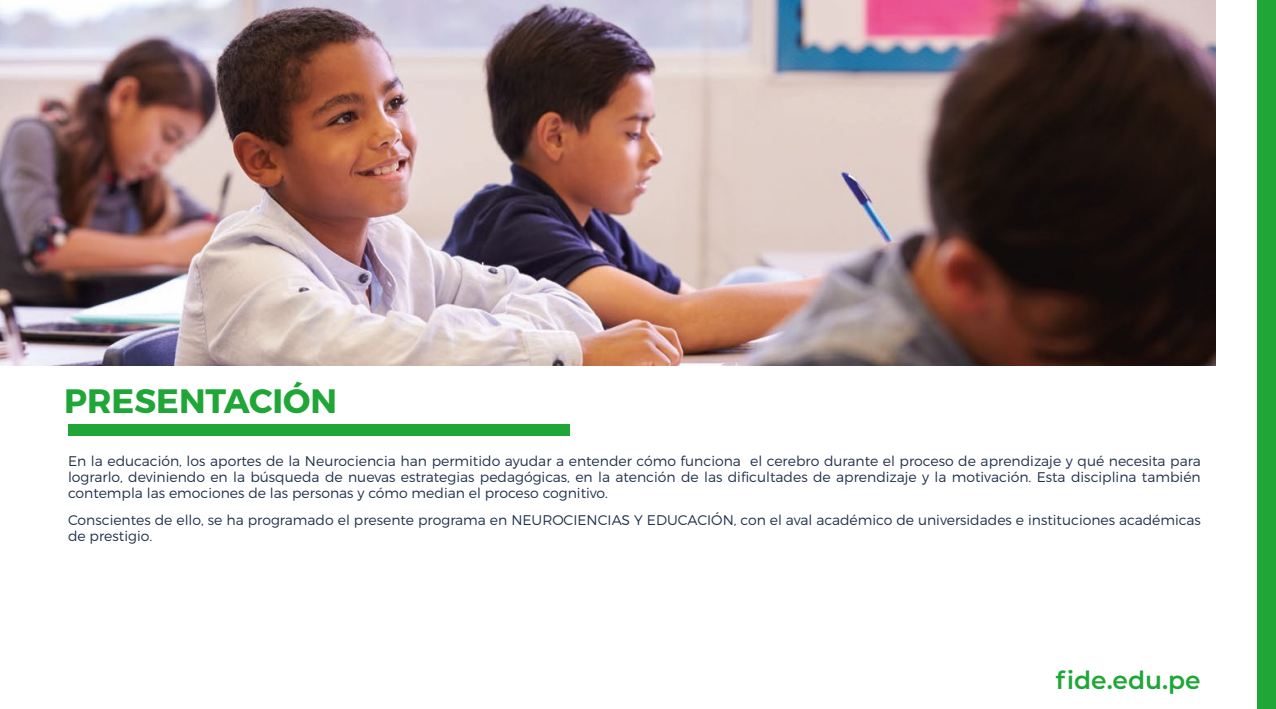
<style>
.page{position:relative;width:1276px;height:709px;background:#fff}
.page>*{position:absolute;margin:0;border:0;box-sizing:border-box;transform-origin:0 0}
.t1{font:700 33.8px "Montserrat";color:#1fa637}
.t2{font:600 24.9px "Montserrat";color:#1fa637}
.t3{font:300 14px/16px "Montserrat";color:#20314a;text-align:justify}
</style>
<div class="page">
<img style="left:0;top:0;width:1215px;height:365px">
<div style="left:1257px;top:0;width:19px;height:709px;background:#1fa637"></div>
<div style="left:68px;top:424px;width:502px;height:12px;background:#1fa637"></div>
<h1 class="t1" style="left:64px;top:380px;width:274px">PRESENTACIÓN</h1>
<p class="t3" style="left:68px;top:453px;width:1134px">En la educación, los aportes de la Neurociencia han permitido ayudar a entender cómo funciona el cerebro durante el proceso de aprendizaje y qué necesita para lograrlo, deviniendo en la búsqueda de nuevas estrategias pedagógicas, en la atención de las dificultades de aprendizaje y la motivación. Esta disciplina también contempla las emociones de las personas y cómo median el proceso cognitivo.</p>
<p class="t3" style="left:68px;top:511px;width:1134px">Conscientes de ello, se ha programado el presente programa en NEUROCIENCIAS Y EDUCACIÓN, con el aval académico de universidades e instituciones académicas de prestigio.</p>
<h2 class="t2" style="left:1055px;top:662px;width:146px">fide.edu.pe</h2>
</div>
